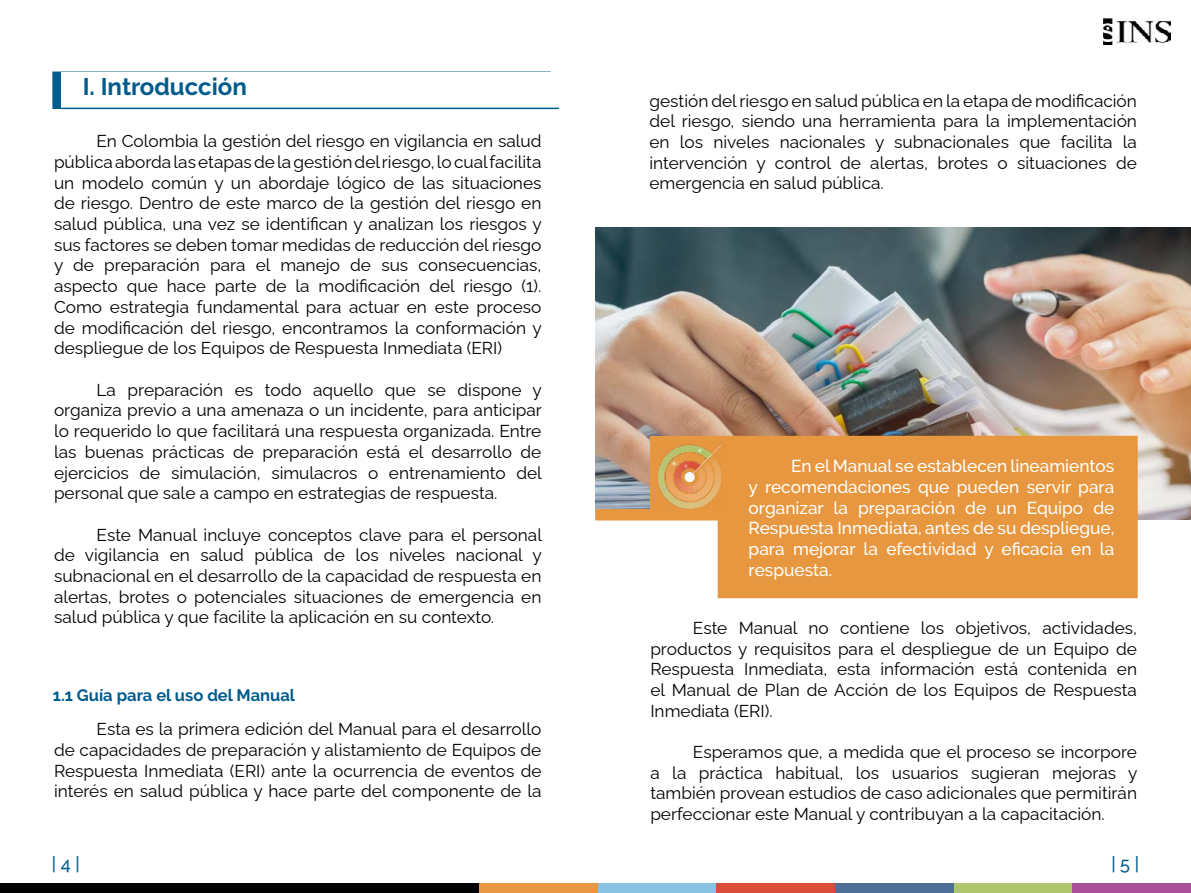
<style>
.page{position:relative;width:1191px;height:893px;background:#fff}
.page>*{position:absolute;margin:0;border:0;box-sizing:border-box;transform-origin:0 0}
.t1{font:700 24px "Raleway";color:#005b8d}
.t2{font:500 18px "Raleway";color:#005b8d}
.t3{font:17.25px/20.7px "Raleway";color:#000;text-align:justify}
.t4{font:500 17.25px/20.7px "Raleway";color:#fff;text-align:justify}
.t5{font:700 16.5px "Raleway";color:#005b8d}
</style>
<div class="page">
<img style="left:1103px;top:18px;width:67px;height:27px">
<div style="left:0;top:883px;width:481px;height:10px;background:#000"></div>
<div style="left:479px;top:883px;width:119px;height:10px;background:#e79741"></div>
<div style="left:598px;top:883px;width:118px;height:10px;background:#88c3e1"></div>
<div style="left:716px;top:883px;width:119px;height:10px;background:#da4e39"></div>
<div style="left:835px;top:883px;width:118px;height:10px;background:#4e7097"></div>
<div style="left:953px;top:883px;width:119px;height:10px;background:#afc66b"></div>
<div style="left:1072px;top:883px;width:119px;height:10px;background:#a84f97"></div>
<hr style="left:61px;top:108px;width:498px;height:1px;background:#005b8d">
<img style="left:595px;top:227px;width:596px;height:293px">
<div style="left:717px;top:436px;width:420px;height:162px;background:#e7973f"></div>
<div style="left:650px;top:437px;width:85px;height:83px;background:#e7973f"></div>
<img style="left:657px;top:444px;width:65px;height:65px">
<div style="left:595px;top:509px;width:129px;height:11px;background:#e7973f"></div>
<h1 class="t1" style="left:83px;top:73px;width:166px">I. Introducción</h1>
<p class="t3" style="left:54px;top:129px;width:489px;text-indent:43px">En Colombia la gestión del riesgo en vigilancia en salud pública aborda las etapas de la gestión del riesgo, lo cual facilita un modelo común y un abordaje lógico de las situaciones de riesgo. Dentro de este marco de la gestión del riesgo en salud pública, una vez se identifican y analizan los riesgos y sus factores se deben tomar medidas de reducción del riesgo y de preparación para el manejo de sus consecuencias, aspecto que hace parte de la modificación del riesgo (1).<br>Como estrategia fundamental para actuar en este proceso de modificación del riesgo, encontramos la conformación y despliegue de los Equipos de Respuesta Inmediata (ERI)</p>
<p class="t3" style="left:54px;top:377px;width:489px;text-indent:43px">La preparación es todo aquello que se dispone y organiza previo a una amenaza o un incidente, para anticipar lo requerido lo que facilitará una respuesta organizada. Entre las buenas prácticas de preparación está el desarrollo de ejercicios de simulación, simulacros o entrenamiento del personal que sale a campo en estrategias de respuesta.</p>
<p class="t3" style="left:54px;top:522px;width:489px;text-indent:43px">Este Manual incluye conceptos clave para el personal de vigilancia en salud pública de los niveles nacional y subnacional en el desarrollo de la capacidad de respuesta en alertas, brotes o potenciales situaciones de emergencia en salud pública y que facilite la aplicación en su contexto.</p>
<p class="t5" style="left:53px;top:686px;width:244px">1.1 Guía para el uso del Manual</p>
<p class="t3" style="left:54px;top:717px;width:489px;text-indent:43px">Esta es la primera edición del Manual para el desarrollo de capacidades de preparación y alistamiento de Equipos de Respuesta Inmediata (ERI) ante la ocurrencia de eventos de interés en salud pública y hace parte del componente de la</p>
<p class="t3" style="left:649px;top:88px;width:489px">gestión del riesgo en salud pública en la etapa de modificación del riesgo, siendo una herramienta para la implementación en los niveles nacionales y subnacionales que facilita la intervención y control de alertas, brotes o situaciones de emergencia en salud pública.</p>
<p class="t4" style="left:748px;top:456px;width:367px;text-indent:43px">En el Manual se establecen lineamientos y recomendaciones que pueden servir para organizar la preparación de un Equipo de Respuesta Inmediata, antes de su despliegue, para mejorar la efectividad y eficacia en la respuesta.</p>
<p class="t3" style="left:650px;top:615px;width:488px;text-indent:43px">Este Manual no contiene los objetivos, actividades, productos y requisitos para el despliegue de un Equipo de Respuesta Inmediata, esta información está contenida en el Manual de Plan de Acción de los Equipos de Respuesta Inmediata (ERI).</p>
<p class="t3" style="left:650px;top:740px;width:489px;text-indent:43px">Esperamos que, a medida que el proceso se incorpore a la práctica habitual, los usuarios sugieran mejoras y también provean estudios de caso adicionales que permitirán perfeccionar este Manual y contribuyan a la capacitación.</p>
<p class="t2" style="left:52px;top:853px;width:29px">| 4 |</p>
<p class="t2" style="left:1111px;top:853px;width:29px">| 5 |</p>
</div>
